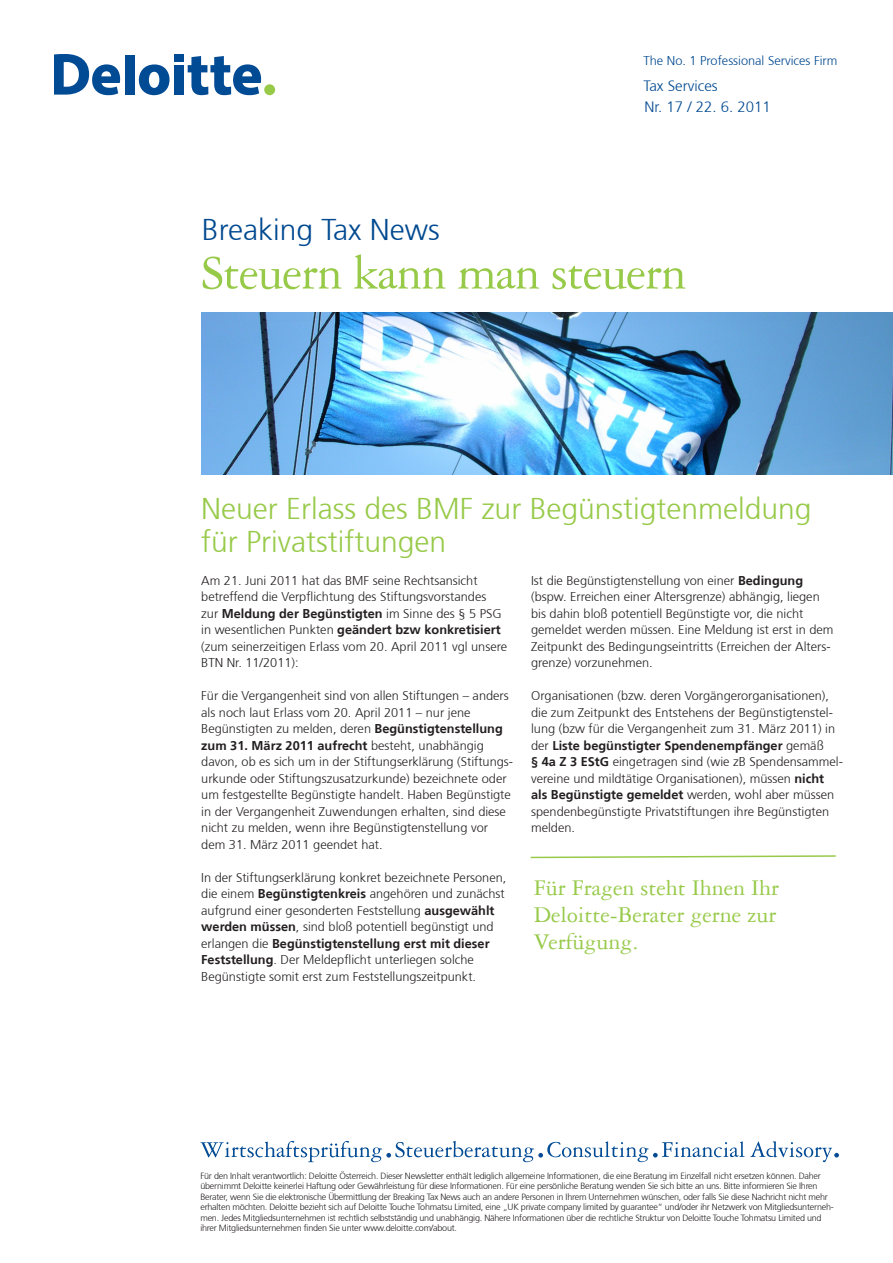
<style>
.page{position:relative;width:893px;height:1263px;background:#fff}
.page>*{position:absolute;margin:0;border:0;box-sizing:border-box;transform-origin:0 0}
.t1{font:51px "Garamond Three";letter-spacing:-.02em;color:#97ca49}
.t2{font:300 30px/33px "Frutiger 45";color:#97ca49}
.t3{font:300 30px "Frutiger 45";color:#014990}
.t4{font:24px/27px "Garamond Three";color:#97ca49;text-align:justify}
.t5{font:300 15px/20.4px "Frutiger 45";color:#014990}
.t6{font:300 12.75px/16.5px "Frutiger 45";color:#231f20}
.t7{font:700 12.75px/16.5px "Frutiger 65";color:#231f20}
.t8{font:300 12.75px "Frutiger 45";color:#014990}
.t9{font:300 9px/10.5px "Frutiger 45";letter-spacing:-.025em;color:#231f20}
.s1{font-family:"Frutiger 45";font-weight:300}
.s2{font-family:"Frutiger 65";font-weight:700}
</style>
<div class="page">
<div style="left:125px;top:55px;width:9px;height:40px;background:#014a94"></div>
<svg style="left:139px;top:64px;width:31px;height:31px"></svg>
<div style="left:174px;top:65px;width:10px;height:30px;background:#014a94"></div>
<div style="left:174px;top:55px;width:10px;height:7px;background:#014a94"></div>
<svg style="left:188px;top:56px;width:73px;height:39px"></svg>
<div style="left:264px;top:84px;width:11px;height:11px;background:#97ca49;border-radius:50%"></div>
<svg style="left:54px;top:54px;width:66px;height:41px"></svg>
<img style="left:201px;top:313px;width:692px;height:161px">
<svg style="left:200px;top:1141px;width:639px;height:21px"></svg>
<svg style="left:530px;top:855px;width:306px;height:4px"></svg>
<h2 class="t3" style="left:202px;top:213px;width:239px">Breaking Tax News</h2>
<p class="t8" style="left:643px;top:53px;width:195px">The No. 1 Professional Services Firm</p>
<p class="t5" style="left:643px;top:76px;width:129px">Tax Services<br>Nr. 17 / 22. 6. 2011</p>
<h1 class="t1" style="left:201px;top:245px;width:487px">Steuern kann man steuern</h1>
<h2 class="t2" style="left:201px;top:492px;width:612px">Neuer Erlass des BMF zur Begünstigtenmeldung für Privatstiftungen</h2>
<p class="t6" style="left:201px;top:572px;width:287px">Am 21. Juni 2011 hat das BMF seine Rechtsansicht betreffend die Verpflichtung des Stiftungsvorstandes</p>
<p class="t7" style="left:201px;top:605px;width:302px"><span class="s1">zur</span> Meldung der Begünstigten <span class="s1">im Sinne des § 5 PSG in wesentlichen Punkten</span> geändert bzw konkretisiert</p>
<p class="t6" style="left:201px;top:638px;width:307px">(zum seinerzeitigen Erlass vom 20. April 2011 vgl unsere<br>BTN Nr. 11/2011):</p>
<p class="t6" style="left:201px;top:688px;width:309px">Für die Vergangenheit sind von allen Stiftungen – anders als noch laut Erlass vom 20. April 2011 – nur jene<br>Begünstigten zu melden, deren <span class="s2">Begünstigtenstellung</span></p>
<p class="t7" style="left:201px;top:737px;width:284px">zum 31. März 2011 aufrecht <span class="s1">besteht, unabhängig</span></p>
<p class="t6" style="left:201px;top:754px;width:313px">davon, ob es sich um in der Stiftungserklärung (Stiftungs&shy;urkunde oder Stiftungszusatzurkunde) bezeichnete oder um festgestellte Begünstigte handelt. Haben Begünstigte in der Vergangenheit Zuwendungen erhalten, sind diese nicht zu melden, wenn ihre Begünstigtenstellung vor dem 31. März 2011 geendet hat.</p>
<p class="t6" style="left:201px;top:869px;width:307px">In der Stiftungserklärung konkret bezeichnete Personen, die einem <span class="s2">Begünstigtenkreis</span> angehören und zunächst aufgrund einer gesonderten Feststellung <span class="s2">ausgewählt werden müssen</span>, sind bloß potentiell begünstigt und</p>
<p class="t7" style="left:201px;top:935px;width:290px"><span class="s1">erlangen die</span> Begünstigtenstellung erst mit dieser</p>
<p class="t6" style="left:201px;top:952px;width:276px"><span class="s2">Feststellung</span>. Der Meldepflicht unterliegen solche<br>Begünstigte somit erst zum Feststellungszeitpunkt.</p>
<p class="t6" style="left:531px;top:572px;width:304px">Ist die Begünstigtenstellung von einer <span class="s2">Bedingung </span>(bspw. Erreichen einer Altersgrenze) abhängig, liegen bis dahin bloß potentiell Begünstigte vor, die nicht gemeldet werden müssen. Eine Meldung ist erst in dem Zeitpunkt des Bedingungseintritts (Erreichen der Alters&shy;grenze) vorzunehmen.</p>
<p class="t6" style="left:531px;top:688px;width:305px">Organisationen (bzw. deren Vorgängerorganisationen), die zum Zeitpunkt des Entstehens der Begünstigtenstel&shy;lung (bzw für die Vergangenheit zum 31. März 2011) in</p>
<p class="t7" style="left:531px;top:737px;width:294px"><span class="s1">der</span> Liste begünstigter Spendenempfänger <span class="s1">gemäß</span></p>
<p class="t6" style="left:531px;top:754px;width:313px"><span class="s2">§ 4a Z 3 EStG</span> eingetragen sind (wie zB Spendensammel&shy;vereine und mildtätige Organisationen), müssen <span class="s2">nicht</span></p>
<p class="t7" style="left:531px;top:786px;width:305px">als Begünstigte gemeldet <span class="s1">werden, wohl aber müssen</span></p>
<p class="t6" style="left:531px;top:803px;width:300px">spendenbegünstigte Privatstiftungen ihre Begünstigten melden.</p>
<h3 class="t4" style="left:534px;top:874px;width:247px">Für Fragen steht Ihnen Ihr Deloitte-Berater gerne zur Verfügung.</h3>
<p class="t9" style="left:200px;top:1170px;width:635px">Für den Inhalt verantwortlich: Deloitte Österreich. Dieser Newsletter enthält lediglich allgemeine Informationen, die eine Beratung im Einzelfall nicht ersetzen können. Daher übernimmt Deloitte keinerlei Haftung oder Gewährleistung für diese Informationen. Für eine persönliche Beratung wenden Sie sich bitte an uns. Bitte informieren Sie Ihren Berater, wenn Sie die elektronische Übermittlung der Breaking Tax News auch an andere Personen in Ihrem Unternehmen wünschen, oder falls Sie diese Nachricht nicht mehr erhalten möchten. Deloitte bezieht sich auf Deloitte Touche Tohmatsu Limited, eine „UK private company limited by guarantee“ und/oder ihr Netzwerk von Mitgliedsunterneh&shy;men. Jedes Mitgliedsunternehmen ist rechtlich selbstständig und unabhängig. Nähere Informationen über die rechtliche Struktur von Deloitte Touche Tohmatsu Limited und ihrer Mitgliedsunternehmen finden Sie unter www.deloitte.com/about.</p>
</div>
